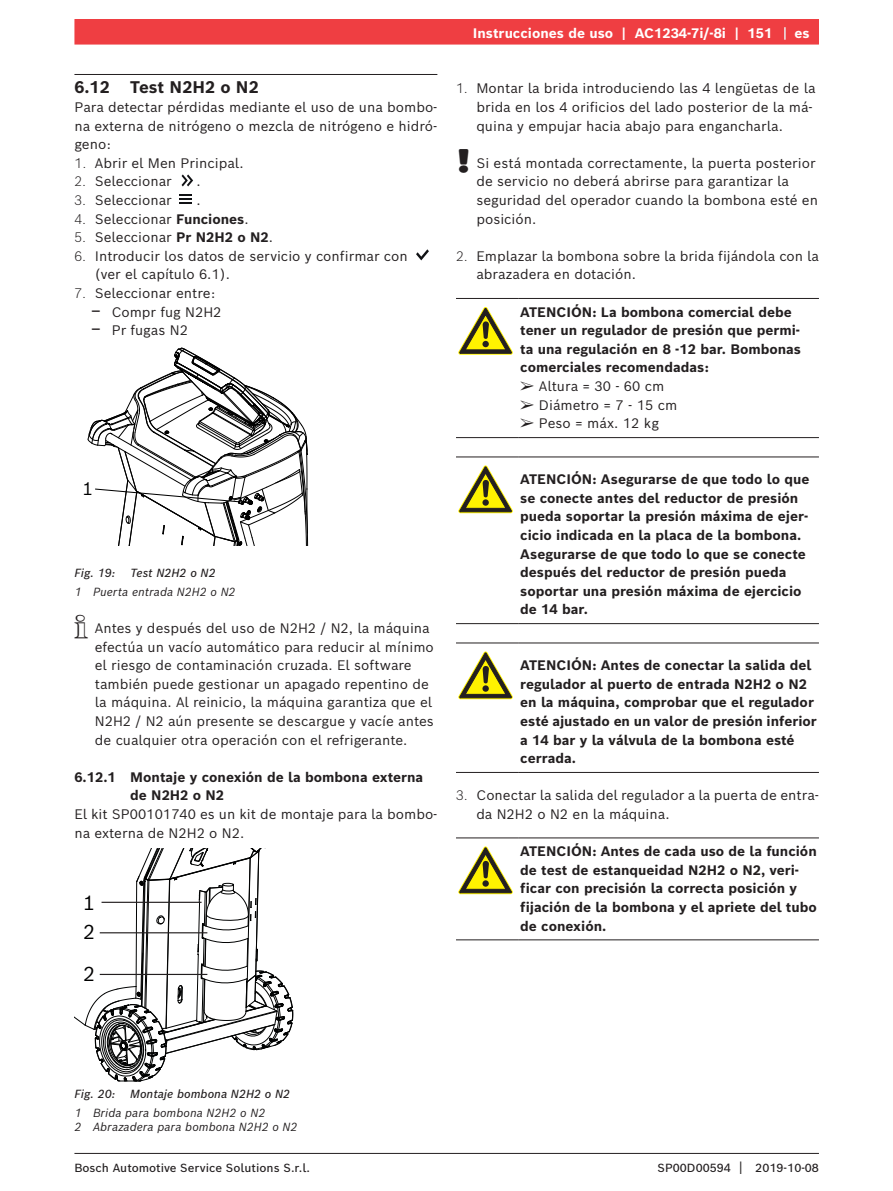
<style>
.page{position:relative;width:893px;height:1191px;background:#fff}
.page>*{position:absolute;margin:0;border:0;box-sizing:border-box;transform-origin:0 0}
.t1{font:19.8px "Bosch Sans";color:#000}
.t2{font:17.7px "Bosch Sans";color:#000}
.t3{font:700 16.5px "Bosch Sans";color:#231f20}
.t4{font:13.5px/18.6px "Bosch Sans";color:#231f20}
.t5{font:700 13.5px/18.6px "Bosch Sans";color:#231f20}
.t6{font:700 13.5px "Bosch Sans";color:#fff}
.t7{font:italic 11.55px/14.9px "Bosch Sans";color:#231f20}
.t8{font:500 11.55px "Bosch Sans";color:#231f20}
.t9{font:italic 500 11.55px "Bosch Sans";color:#231f20}
.s1{font-weight:300}
.s2{font-weight:700}
.s3{font-family:"AA Diagnostics";font-size:16.5px}
.s4{font-family:"AA Diagnostics";font-size:15px}
</style>
<div class="page">
<div style="left:75px;top:20px;width:743px;height:24px;background:#ef3e42"></div>
<div style="left:74px;top:19px;width:745px;height:26px;border:2px solid #ef3e42"></div>
<hr style="left:74px;top:1153px;width:745px;height:1px;background:#231f20">
<svg style="left:784px;top:27px;width:1px;height:13px"></svg>
<hr style="left:74px;top:74px;width:363px;height:1px;background:#231f20">
<svg style="left:181px;top:174px;width:12px;height:12px"></svg>
<svg style="left:180px;top:194px;width:12px;height:10px"></svg>
<svg style="left:416px;top:249px;width:13px;height:11px"></svg>
<svg style="left:87px;top:348px;width:221px;height:198px"></svg>
<svg style="left:74px;top:848px;width:219px;height:234px"></svg>
<hr style="left:101px;top:902px;width:100px;height:1px;background:#231f20">
<hr style="left:100px;top:932px;width:107px;height:1px;background:#231f20">
<hr style="left:100px;top:974px;width:107px;height:1px;background:#231f20">
<hr style="left:456px;top:298px;width:62px;height:1px;background:#231f20">
<hr style="left:518px;top:298px;width:301px;height:1px;background:#231f20">
<hr style="left:456px;top:437px;width:62px;height:1px;background:#231f20">
<hr style="left:518px;top:437px;width:301px;height:1px;background:#231f20">
<svg style="left:458px;top:307px;width:55px;height:48px"></svg>
<hr style="left:456px;top:457px;width:62px;height:1px;background:#231f20">
<hr style="left:518px;top:457px;width:301px;height:1px;background:#231f20">
<hr style="left:456px;top:623px;width:62px;height:1px;background:#231f20">
<hr style="left:518px;top:623px;width:301px;height:1px;background:#231f20">
<svg style="left:458px;top:465px;width:55px;height:48px"></svg>
<hr style="left:456px;top:643px;width:62px;height:1px;background:#231f20">
<hr style="left:518px;top:643px;width:301px;height:1px;background:#231f20">
<hr style="left:456px;top:772px;width:62px;height:1px;background:#231f20">
<hr style="left:518px;top:772px;width:301px;height:1px;background:#231f20">
<svg style="left:458px;top:651px;width:55px;height:48px"></svg>
<hr style="left:456px;top:838px;width:62px;height:1px;background:#231f20">
<hr style="left:518px;top:838px;width:301px;height:1px;background:#231f20">
<hr style="left:456px;top:939px;width:62px;height:1px;background:#231f20">
<hr style="left:518px;top:939px;width:301px;height:1px;background:#231f20">
<svg style="left:458px;top:846px;width:55px;height:48px"></svg>
<p class="t3" style="left:74px;top:81px;width:186px">6.12 Test N2H2 o N2</p>
<p class="t4" style="left:74px;top:99px;width:364px;text-align:justify">Para detectar pérdidas mediante el uso de una bombo&shy;na externa de nitrógeno o mezcla de nitrógeno e hidró&shy;geno:</p>
<p class="t4" style="left:74px;top:155px;width:171px"><span class="s1">1.</span> Abrir el Men Principal.</p>
<p class="t4" style="left:74px;top:173px;width:99px"><span class="s1">2.</span> Seleccionar</p>
<p class="t4" style="left:197px;top:173px;width:6px">.</p>
<p class="t4" style="left:74px;top:192px;width:99px"><span class="s1">3.</span> Seleccionar</p>
<p class="t4" style="left:197px;top:192px;width:6px">.</p>
<p class="t4" style="left:74px;top:210px;width:176px"><span class="s1">4.</span> Seleccionar <span class="s2">Funciones</span>.</p>
<p class="t4" style="left:74px;top:229px;width:200px"><span class="s1">5.</span> Seleccionar <span class="s2">Pr N2H2 o N2</span>.</p>
<p class="t4" style="left:95px;top:248px;width:314px;text-indent:-20px"><span class="s1">6.</span> Introducir los datos de servicio y confirmar con (ver el capítulo 6.1).</p>
<p class="t4" style="left:91px;top:285px;width:132px;text-indent:-17px"><span class="s1">7.</span> Seleccionar entre: <span class="s3">$</span> Compr fug N2H2 <span class="s3">$</span> Pr fugas N2</p>
<h2 class="t2" style="left:82px;top:477px;width:12px">1</h2>
<p class="t9" style="left:74px;top:569px;width:43px">Fig. 19:</p>
<p class="t9" style="left:130px;top:569px;width:87px">Test N2H2 o N2</p>
<p class="t7" style="left:74px;top:585px;width:163px">1 Puerta entrada N2H2 o N2</p>
<p class="t4" style="left:95px;top:620px;width:340px;text-indent:-20px"><span class="s3">i</span> Antes y después del uso de N2H2 / N2, la máquina efectúa un vacío automático para reducir al mínimo el riesgo de contaminación cruzada. El software también puede gestionar un apagado repentino de la máquina. Al reinicio, la máquina garantiza que el N2H2 / N2 aún presente se descargue y vacíe antes de cualquier otra operación con el refrigerante.</p>
<p class="t5" style="left:130px;top:769px;width:294px;text-indent:-56px">6.12.1 Montaje y conexión de la bombona externa de N2H2 o N2</p>
<p class="t4" style="left:74px;top:806px;width:364px">El kit SP00101740 es un kit de montaje para la bombo&shy;na externa de N2H2 o N2.</p>
<h1 class="t1" style="left:83px;top:890px;width:13px">1</h1>
<h1 class="t1" style="left:83px;top:920px;width:13px">2</h1>
<h1 class="t1" style="left:83px;top:962px;width:13px">2</h1>
<p class="t6" style="left:473px;top:27px;width:301px">Instrucciones de uso | AC1234-7i/-8i | 151</p>
<p class="t6" style="left:794px;top:27px;width:17px">es</p>
<p class="t4" style="left:476px;top:80px;width:340px;text-indent:-20px"><span class="s1">1.</span> Montar la brida introduciendo las 4 lengüetas de la brida en los 4 orificios del lado posterior de la má&shy;quina y empujar hacia abajo para engancharla.</p>
<p class="t4" style="left:476px;top:155px;width:343px;text-indent:-20px"><span class="s3">!</span> Si está montada correctamente, la puerta posterior de servicio no deberá abrirse para garantizar la seguridad del operador cuando la bombona esté en posición.</p>
<p class="t4" style="left:476px;top:248px;width:344px;text-indent:-20px"><span class="s1">2.</span> Emplazar la bombona sobre la brida fijándola con la abrazadera en dotación.</p>
<p class="t5" style="left:520px;top:304px;width:282px">ATENCIÓN: La bombona comercial debe tener un regulador de presión que permi&shy;ta una regulación en 8 -12 bar. Bombonas comerciales recomendadas:</p>
<p class="t4" style="left:520px;top:378px;width:145px"><span class="s4">-</span> Altura = 30 - 60 cm</p>
<p class="t4" style="left:520px;top:397px;width:158px"><span class="s4">-</span> Diámetro = 7 - 15 cm</p>
<p class="t4" style="left:520px;top:415px;width:140px"><span class="s4">-</span> Peso = máx. 12 kg</p>
<p class="t5" style="left:520px;top:471px;width:291px">ATENCIÓN: Asegurarse de que todo lo que se conecte antes del reductor de presión pueda soportar la presión máxima de ejer&shy;cicio indicada en la placa de la bombona.<br>Asegurarse de que todo lo que se conecte después del reductor de presión pueda soportar una presión máxima de ejercicio de 14 bar.</p>
<p class="t5" style="left:520px;top:657px;width:298px">ATENCIÓN: Antes de conectar la salida del regulador al puerto de entrada N2H2 o N2 en la máquina, comprobar que el regulador esté ajustado en un valor de presión inferior a 14 bar y la válvula de la bombona esté cerrada.</p>
<p class="t4" style="left:476px;top:787px;width:344px;text-indent:-20px"><span class="s1">3.</span> Conectar la salida del regulador a la puerta de entra&shy;da N2H2 o N2 en la máquina.</p>
<p class="t5" style="left:520px;top:843px;width:298px">ATENCIÓN: Antes de cada uso de la función de test de estanqueidad N2H2 o N2, veri&shy;ficar con precisión la correcta posición y fijación de la bombona y el apriete del tubo de conexión.</p>
<p class="t9" style="left:74px;top:1089px;width:42px">Fig. 20:</p>
<p class="t9" style="left:130px;top:1089px;width:161px">Montaje bombona N2H2 o N2</p>
<p class="t7" style="left:74px;top:1106px;width:225px">1 Brida para bombona N2H2 o N2<br>2 Abrazadera para bombona N2H2 o N2</p>
<p class="t4" style="left:739px;top:1159px;width:6px">|</p>
<p class="t8" style="left:74px;top:1164px;width:237px">Bosch Automotive Service Solutions S.r.l.</p>
<p class="t8" style="left:657px;top:1164px;width:75px">SP00D00594</p>
<p class="t8" style="left:755px;top:1164px;width:65px">2019-10-08</p>
</div>
